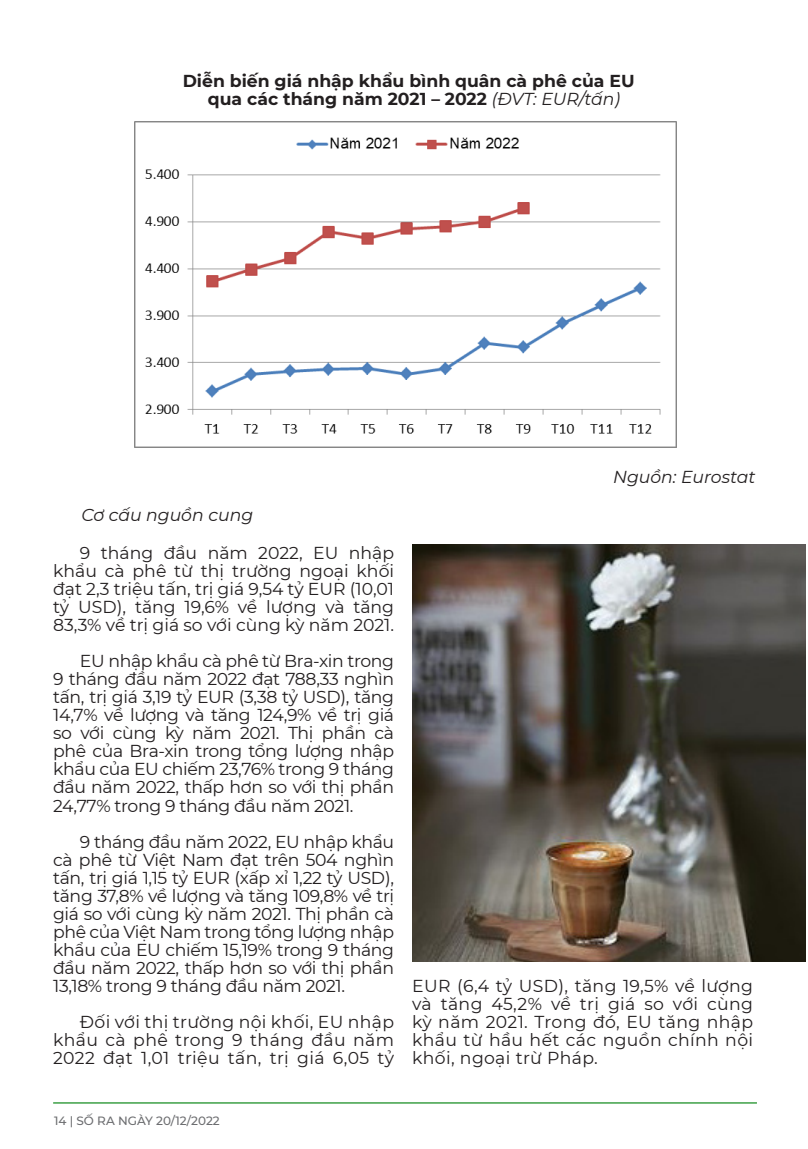
<style>
.page{position:relative;width:808px;height:1149px;background:#fff}
.page>*{position:absolute;margin:0;border:0;box-sizing:border-box;transform-origin:0 0}
.t1{font:17.25px/18px "Montserrat";color:#231f20;text-align:justify}
.t2{font:700 17.25px/18px "Montserrat";color:#231f20}
.t3{font:italic 17.25px "Montserrat";color:#231f20}
.t4{font:500 12px "Montserrat";color:#6c6d70}
.s1{font-weight:400;font-style:italic}
</style>
<div class="page">
<hr style="left:53px;top:1101px;width:704px;height:2px;background:#3da046">
<img style="left:135px;top:121px;width:541px;height:326px">
<img style="left:412px;top:544px;width:394px;height:417px">
<p class="t2" style="left:208px;top:70px;width:428px;text-indent:-25px">Diễn biến giá nhập khẩu bình quân cà phê của EU qua các tháng năm 2021 – 2022 <span class="s1">(ĐVT: EUR/tấn)</span></p>
<p class="t3" style="left:81px;top:503px;width:173px">Cơ cấu nguồn cung</p>
<p class="t1" style="left:53px;top:543px;width:342px;text-indent:27px">9 tháng đầu năm 2022, EU nhập khẩu cà phê từ thị trường ngoại khối đạt 2,3 triệu tấn, trị giá 9,54 tỷ EUR (10,01 tỷ USD), tăng 19,6% về lượng và tăng 83,3% về trị giá so với cùng kỳ năm 2021.</p>
<p class="t1" style="left:53px;top:651px;width:342px;text-indent:27px">EU nhập khẩu cà phê từ Bra-xin trong 9 tháng đầu năm 2022 đạt 788,33 nghìn tấn, trị giá 3,19 tỷ EUR (3,38 tỷ USD), tăng 14,7% về lượng và tăng 124,9% về trị giá so với cùng kỳ năm 2021. Thị phần cà phê của Bra-xin trong tổng lượng nhập khẩu của EU chiếm 23,76% trong 9 tháng đầu năm 2022, thấp hơn so với thị phần 24,77% trong 9 tháng đầu năm 2021.</p>
<p class="t1" style="left:53px;top:831px;width:342px;text-indent:27px">9 tháng đầu năm 2022, EU nhập khẩu cà phê từ Việt Nam đạt trên 504 nghìn tấn, trị giá 1,15 tỷ EUR (xấp xỉ 1,22 tỷ USD), tăng 37,8% về lượng và tăng 109,8% về trị giá so với cùng kỳ năm 2021. Thị phần cà phê của Việt Nam trong tổng lượng nhập khẩu của EU chiếm 15,19% trong 9 tháng đầu năm 2022, thấp hơn so với thị phần 13,18% trong 9 tháng đầu năm 2021.</p>
<p class="t1" style="left:53px;top:1011px;width:342px;text-indent:27px">Đối với thị trường nội khối, EU nhập khẩu cà phê trong 9 tháng đầu năm 2022 đạt 1,01 triệu tấn, trị giá 6,05 tỷ</p>
<p class="t3" style="left:613px;top:465px;width:144px">Nguồn: Eurostat</p>
<p class="t1" style="left:412px;top:975px;width:342px">EUR (6,4 tỷ USD), tăng 19,5% về lượng và tăng 45,2% về trị giá so với cùng kỳ năm 2021. Trong đó, EU tăng nhập khẩu từ hầu hết các nguồn chính nội khối, ngoại trừ Pháp.</p>
<p class="t4" style="left:54px;top:1111px;width:167px">14 | SỐ RA NGÀY 20/12/2022</p>
</div>
